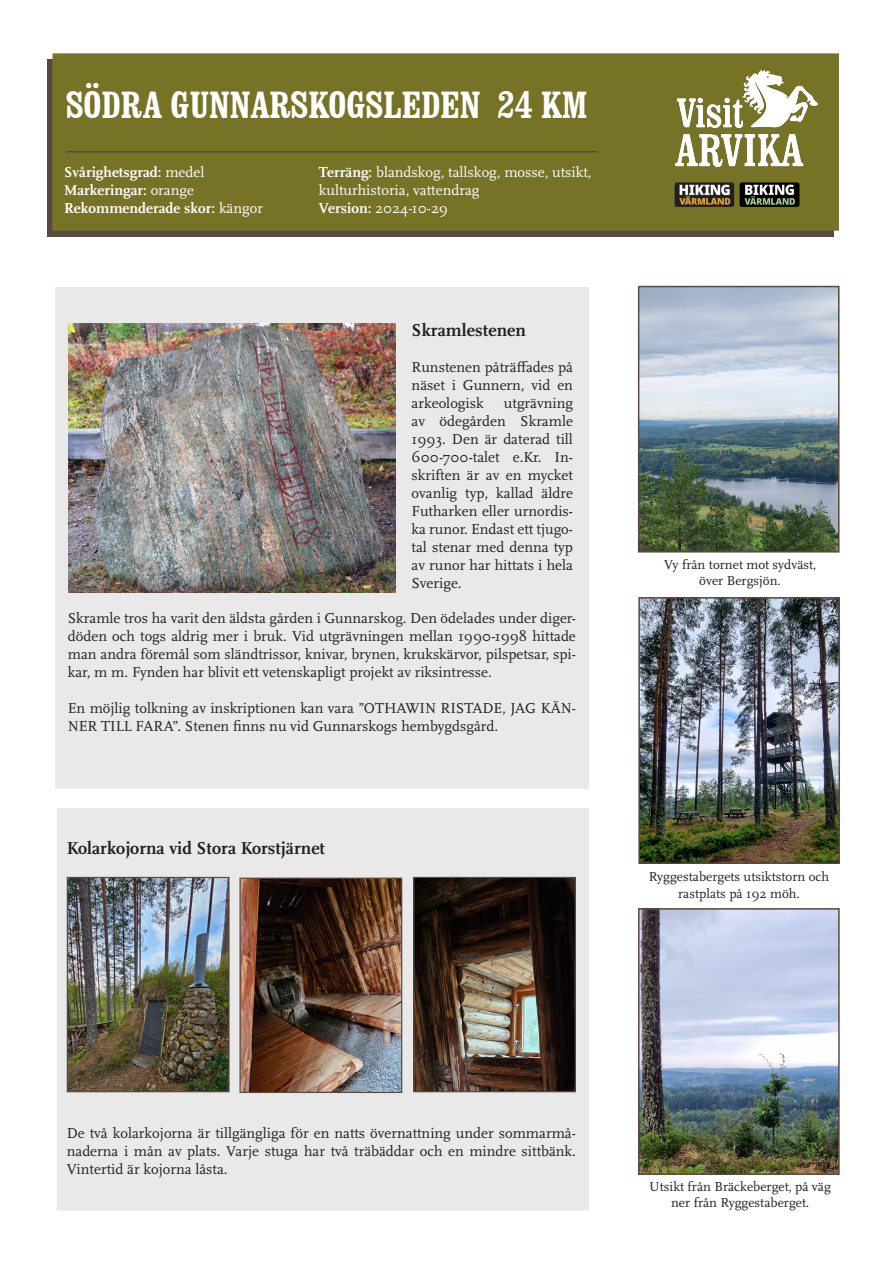
<style>
.page{position:relative;width:893px;height:1263px;background:#fff}
.page>*{position:absolute;margin:0;border:0;box-sizing:border-box;transform-origin:0 0}
.t1{font:700 condensed 37.5px "Clarendon BT";color:#fff}
.t2{font:700 18px "Scala Pro";color:#231f20}
.t3{font:15px/18px "Scala Pro";color:#231f20;text-align:justify}
.t4{font:15px/18px "Scala Pro";color:#fff}
.t5{font:700 15px "Scala Pro";color:#fff}
.t6{font:13.5px/16.2px "Scala Pro";color:#231f20;text-align:center}
.s1{font-weight:400}
.s2{font-weight:700}
</style>
<div class="page">
<div style="left:56px;top:288px;width:532px;height:500px;background:#e9e9e9"></div>
<div style="left:57px;top:809px;width:531px;height:401px;background:#e9e9e9"></div>
<div style="left:47px;top:60px;width:787px;height:177px;background:#5a493f"></div>
<div style="left:53px;top:54px;width:785px;height:176px;background:#767326"></div>
<div style="left:52px;top:53px;width:787px;height:178px;border:2px solid #78762e"></div>
<hr style="left:66px;top:152px;width:532px;height:1px;background:#5a493f">
<hr style="left:66px;top:151px;width:532px;height:1px;background:#5a493f">
<img style="left:675px;top:70px;width:143px;height:97px">
<img style="left:674px;top:182px;width:60px;height:25px">
<img style="left:740px;top:182px;width:59px;height:25px">
<img style="left:641px;top:911px;width:196px;height:261px">
<div style="left:638px;top:908px;width:202px;height:267px;border:2px solid #5a493f"></div>
<img style="left:641px;top:600px;width:196px;height:261px">
<div style="left:638px;top:597px;width:202px;height:267px;border:2px solid #5a493f"></div>
<img style="left:641px;top:289px;width:195px;height:261px">
<div style="left:638px;top:286px;width:201px;height:267px;border:2px solid #5a493f"></div>
<img style="left:415px;top:879px;width:159px;height:211px">
<div style="left:413px;top:877px;width:163px;height:215px;border:1px solid #5a493f"></div>
<img style="left:241px;top:879px;width:159px;height:212px">
<div style="left:239px;top:877px;width:163px;height:216px;border:1px solid #5a493f"></div>
<img style="left:69px;top:879px;width:159px;height:211px">
<div style="left:67px;top:877px;width:163px;height:215px;border:1px solid #5a493f"></div>
<img style="left:68px;top:324px;width:327px;height:268px">
<p class="t1" style="left:66px;top:82px;width:523px">SÖDRA GUNNARSKOGSLEDEN 24 KM</p>
<p class="t5" style="left:64px;top:163px;width:142px">Svårighetsgrad: <span class="s1">medel</span></p>
<p class="t5" style="left:64px;top:181px;width:131px">Markeringar: <span class="s1">orange</span></p>
<p class="t5" style="left:64px;top:199px;width:200px">Rekommenderade skor: <span class="s1">kängor</span></p>
<p class="t4" style="left:319px;top:163px;width:274px"><span class="s2">Terräng:</span> blandskog, tallskog, mosse, utsikt, kulturhistoria, vattendrag</p>
<p class="t4" style="left:319px;top:199px;width:131px"><span class="s2">Version:</span> 2024-10-29</p>
<p class="t2" style="left:412px;top:320px;width:116px">Skramlestenen</p>
<p class="t3" style="left:412px;top:358px;width:163px">Runstenen påträffades på näset i Gunnern, vid en arkeologisk</p>
<p class="t3" style="left:412px;top:394px;width:163px;text-indent:92px">utgrävning av ödegården Skramle 1993. Den är daterad till 600-700-talet e.Kr. In&shy;skriften är av en mycket ovanlig typ, kallad äldre Futharken eller urnordis&shy;ka runor. Endast ett tjugo&shy;tal stenar med denna typ av runor har hittats i hela Sverige.</p>
<p class="t3" style="left:68px;top:609px;width:510px">Skramle tros ha varit den äldsta gården i Gunnarskog. Den ödelades under diger&shy;döden och togs aldrig mer i bruk. Vid utgrävningen mellan 1990-1998 hittade man andra föremål som sländtrissor, knivar, brynen, krukskärvor, pilspetsar, spi&shy;kar, m m. Fynden har blivit ett vetenskapligt projekt av riksintresse.</p>
<p class="t3" style="left:68px;top:699px;width:510px">En möjlig tolkning av inskriptionen kan vara ”OTHAWIN RISTADE, JAG KÄN-<br>NER TILL FARA”. Stenen finns nu vid Gunnarskogs hembygdsgård.</p>
<p class="t2" style="left:67px;top:837px;width:260px">Kolarkojorna vid Stora Korstjärnet</p>
<p class="t6" style="left:664px;top:557px;width:154px">Vy från tornet mot sydväst,</p>
<p class="t6" style="left:699px;top:573px;width:83px">över Bergsjön.</p>
<p class="t6" style="left:649px;top:869px;width:182px">Ryggestabergets utsiktstorn och rastplats på 192 möh.</p>
<p class="t3" style="left:67px;top:1124px;width:511px">De två kolarkojorna är tillgängliga för en natts övernattning under sommarmå&shy;naderna i mån av plats. Varje stuga har två träbäddar och en mindre sittbänk.<br>Vintertid är kojorna låsta.</p>
<p class="t6" style="left:649px;top:1178px;width:183px">Utsikt från Bräckeberget, på väg ner från Ryggestaberget.</p>
</div>
